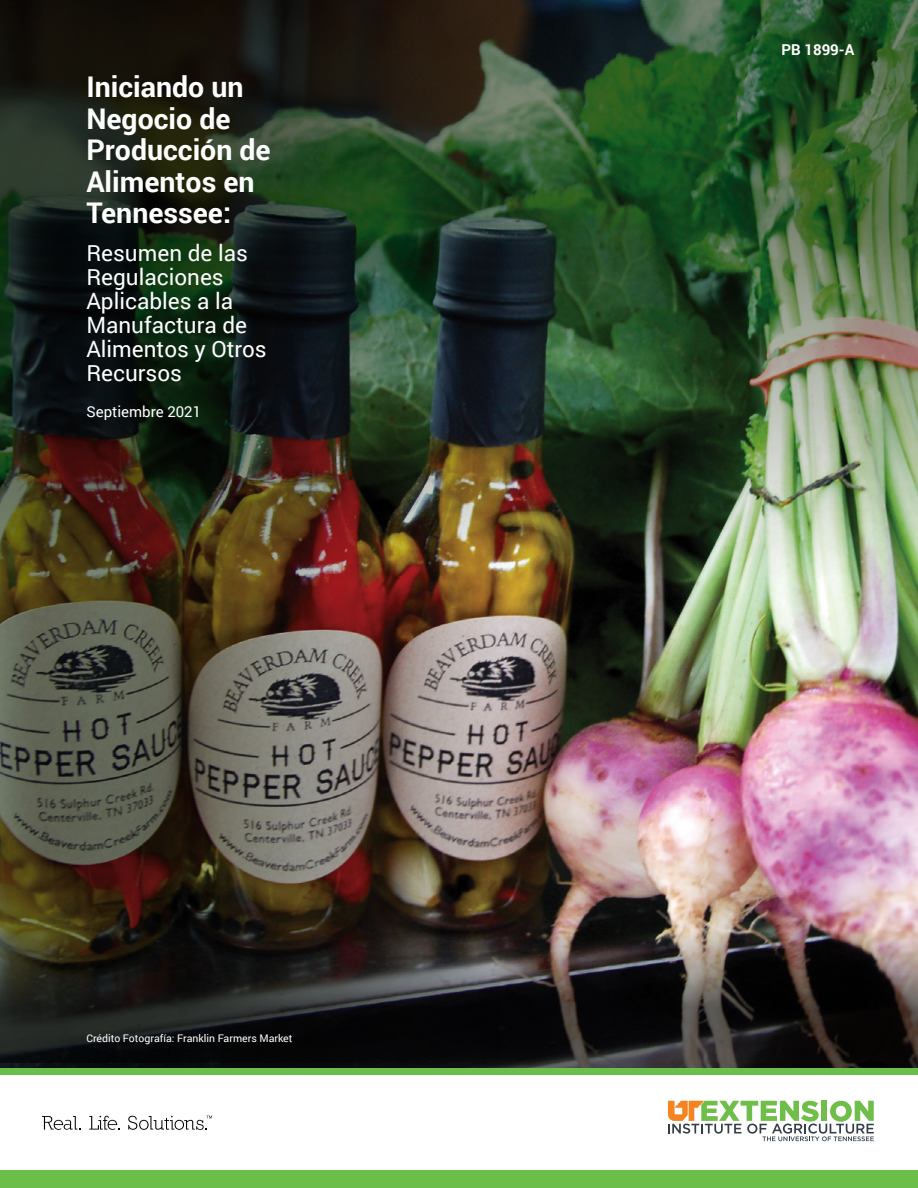
<style>
.page{position:relative;width:918px;height:1188px;background:#fff}
.page>*{position:absolute;margin:0;border:0;box-sizing:border-box;transform-origin:0 0}
.t1{font:700 28.5px/31.5px "Roboto";color:#fff}
.t2{font:22.5px/24px "Roboto";color:#fff}
.t3{font:15px "Roboto";color:#fff}
.t4{font:700 15px "Roboto";color:#fff}
.t5{font:10.5px "Roboto";color:#fff}
</style>
<div class="page">
<img style="left:572px;top:651px;width:346px;height:256px">
<img style="left:0;top:907px;width:918px;height:161px">
<img style="left:0;top:651px;width:572px;height:412px">
<img style="left:0;top:0;width:918px;height:651px">
<svg style="left:42px;top:1116px;width:39px;height:14px"></svg>
<svg style="left:89px;top:1116px;width:31px;height:14px"></svg>
<div style="left:0;top:1170px;width:918px;height:18px;background:#6cbe4b"></div>
<div style="left:0;top:1068px;width:918px;height:6px;background:#6cbe4b"></div>
<svg style="left:128px;top:1116px;width:84px;height:14px"></svg>
<svg style="left:668px;top:1101px;width:206px;height:40px"></svg>
<p class="t1" style="left:86px;top:70px;width:186px">Iniciando un<br>Negocio de<br>Producción de<br>Alimentos en<br>Tennessee:</p>
<p class="t2" style="left:86px;top:240px;width:182px">Resumen de las<br>Regulaciones<br>Aplicables a la<br>Manufactura de<br>Alimentos y Otros<br>Recursos</p>
<p class="t3" style="left:86px;top:401px;width:116px">Septiembre 2021</p>
<p class="t5" style="left:86px;top:1031px;width:208px">Crédito Fotografía: Franklin Farmers Market</p>
<p class="t4" style="left:781px;top:39px;width:75px">PB 1899-A</p>
</div>
